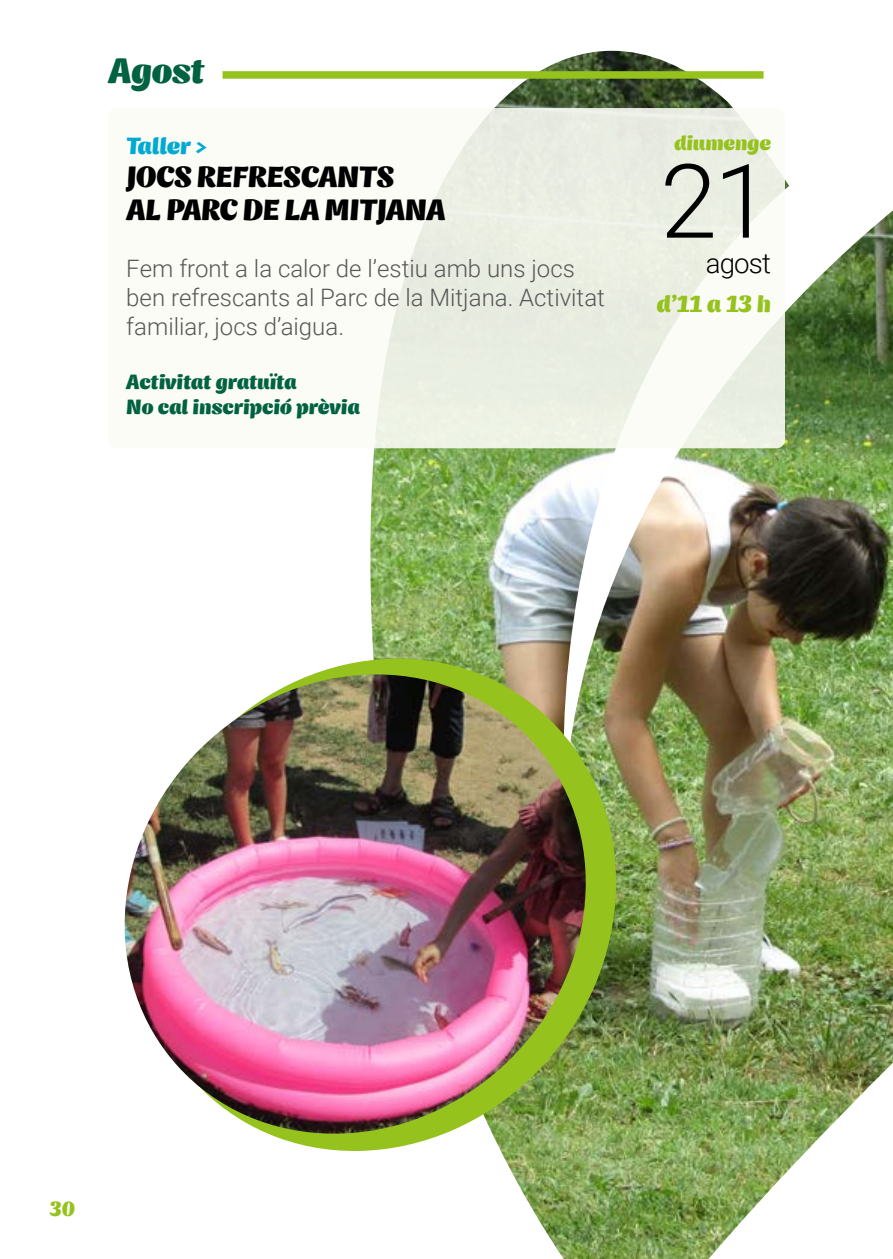
<style>
.page{position:relative;width:893px;height:1259px;background:#fff}
.page>*{position:absolute;margin:0;border:0;box-sizing:border-box;transform-origin:0 0}
.t1{font:300 102.9px "Roboto";color:#000}
.t2{font:36px "Genica One";letter-spacing:-.01em;color:#006241}
.t3{font:30px/33px "Genica One";letter-spacing:-.01em;color:#000}
.t4{font:300 27.6px "Roboto";letter-spacing:-.03em;color:#000}
.t5{font:300 24px/28.8px "Roboto";color:#575756}
.t6{font:24px "Genica One";color:#96c21e}
.t7{font:24px "Genica One";letter-spacing:-.005em;color:#00aad2}
.t8{font:21px/25.2px "Genica One";color:#006241}
.t9{font:21px "Genica One";color:#96c21e}
.t10{font:20.7px "Genica One";color:#96c21e}
</style>
<div class="page">
<img style="left:370px;top:51px;width:523px;height:1208px">
<div style="left:223px;top:71px;width:541px;height:8px;background:#96c21e"></div>
<img style="left:267px;top:656px;width:358px;height:497px">
<img style="left:124px;top:674px;width:472px;height:459px">
<div style="left:108px;top:108px;width:677px;height:340px;background:linear-gradient(to bottom,#f3f5ed,#f3f6ed);border-radius:8px"></div>
<h2 class="t2" style="left:108px;top:48px;width:98px">Agost</h2>
<p class="t7" style="left:126px;top:131px;width:82px">Taller &gt;</p>
<p class="t3" style="left:126px;top:163px;width:320px">JOCS REFRESCANTS<br>AL PARC DE LA MITJANA</p>
<p class="t5" style="left:126px;top:253px;width:480px">Fem front a la calor de l’estiu amb uns jocs ben refrescants al Parc de la Mitjana. Activitat familiar, jocs d’aigua.</p>
<p class="t8" style="left:126px;top:370px;width:235px">Activitat gratuïta<br>No cal inscripció prèvia</p>
<p class="t10" style="left:674px;top:130px;width:98px">diumenge</p>
<h1 class="t1" style="left:660px;top:129px;width:112px">21</h1>
<p class="t4" style="left:706px;top:244px;width:67px">agost</p>
<p class="t6" style="left:656px;top:288px;width:116px">d’11 a 13 h</p>
<p class="t9" style="left:50px;top:1195px;width:27px">30</p>
</div>
